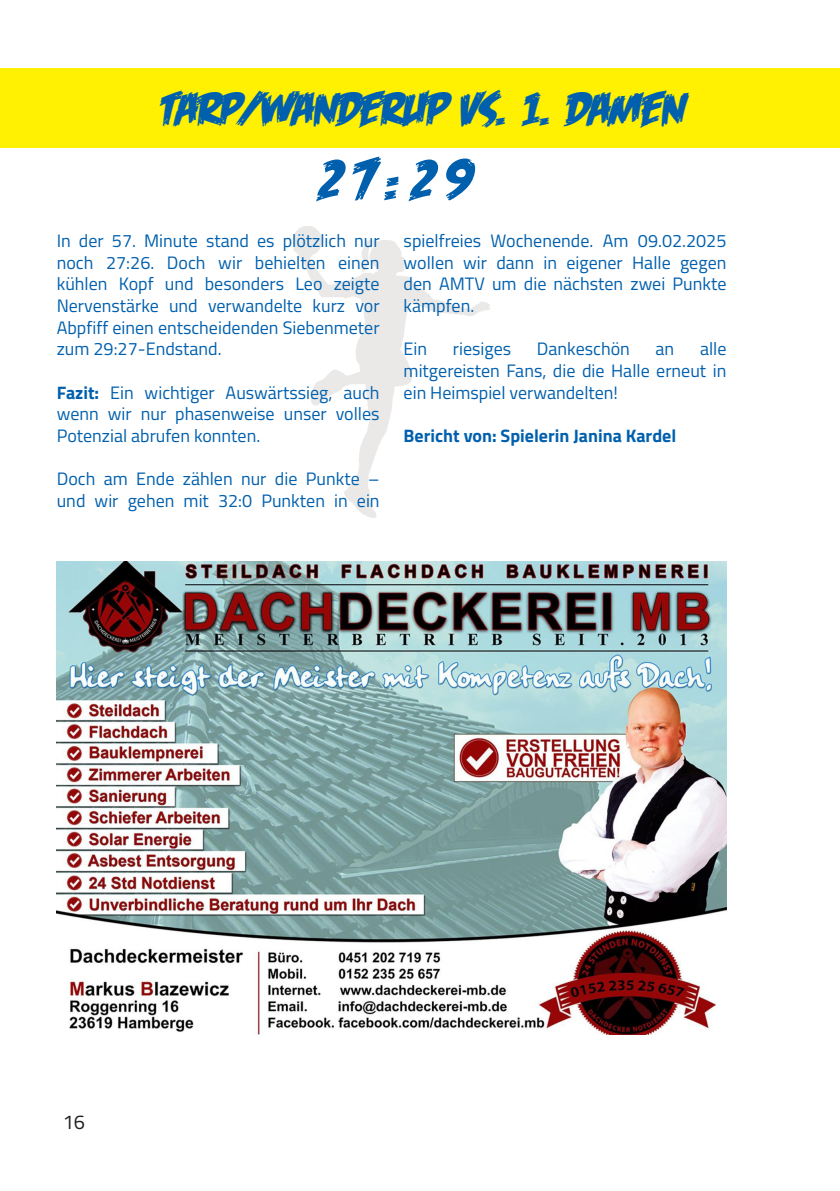
<style>
.page{position:relative;width:840px;height:1191px;background:#fff}
.page>*{position:absolute;margin:0;border:0;box-sizing:border-box;transform-origin:0 0}
.t1{font:60px "Feastof Flesh BB Italic";color:#0160ae}
.t2{font:48px "Feastof Flesh BB Italic";color:#0160ae}
.t3{font:20px "Titillium Web";color:#231f20}
.t4{font:18px/21.6px "Titillium Web";color:#0160ae;text-align:justify}
.t5{font:700 18px "Titillium Web";color:#0160ae}
.s1{font-weight:700}
</style>
<div class="page">
<div style="left:0;top:68px;width:839px;height:80px;background:#fff101"></div>
<img style="left:293px;top:227px;width:196px;height:291px">
<img style="left:57px;top:561px;width:669px;height:473px">
<p class="t2" style="left:157px;top:84px;width:527px">TARP/WANDERUP VS. 1. DAMEN</p>
<p class="t1" style="left:315px;top:148px;width:153px">27:29</p>
<p class="t4" style="left:57px;top:229px;width:324px">In der 57. Minute stand es plötzlich nur noch 27:26. Doch wir behielten einen kühlen Kopf und besonders Leo zeigte Nervenstärke und verwandelte kurz vor Abpfiff einen entscheidenden Siebenmeter zum 29:27-Endstand.</p>
<p class="t4" style="left:57px;top:380px;width:324px"><span class="s1">Fazit:</span> Ein wichtiger Auswärtssieg, auch wenn wir nur phasenweise unser volles Potenzial abrufen konnten.</p>
<p class="t4" style="left:57px;top:467px;width:324px">Doch am Ende zählen nur die Punkte – und wir gehen mit 32:0 Punkten in ein</p>
<p class="t4" style="left:403px;top:229px;width:324px">spielfreies Wochenende. Am 09.02.2025 wollen wir dann in eigener Halle gegen den AMTV um die nächsten zwei Punkte kämpfen.</p>
<p class="t4" style="left:403px;top:337px;width:25px">Ein</p>
<p class="t4" style="left:452px;top:337px;width:60px">riesiges</p>
<p class="t4" style="left:536px;top:337px;width:94px">Dankeschön</p>
<p class="t4" style="left:655px;top:337px;width:20px">an</p>
<p class="t4" style="left:403px;top:337px;width:324px;text-indent:296px">alle mitgereisten Fans, die die Halle erneut in ein Heimspiel verwandelten!</p>
<p class="t5" style="left:403px;top:422px;width:274px">Bericht von: Spielerin Janina Kardel</p>
<p class="t3" style="left:63px;top:1107px;width:24px">16</p>
</div>
